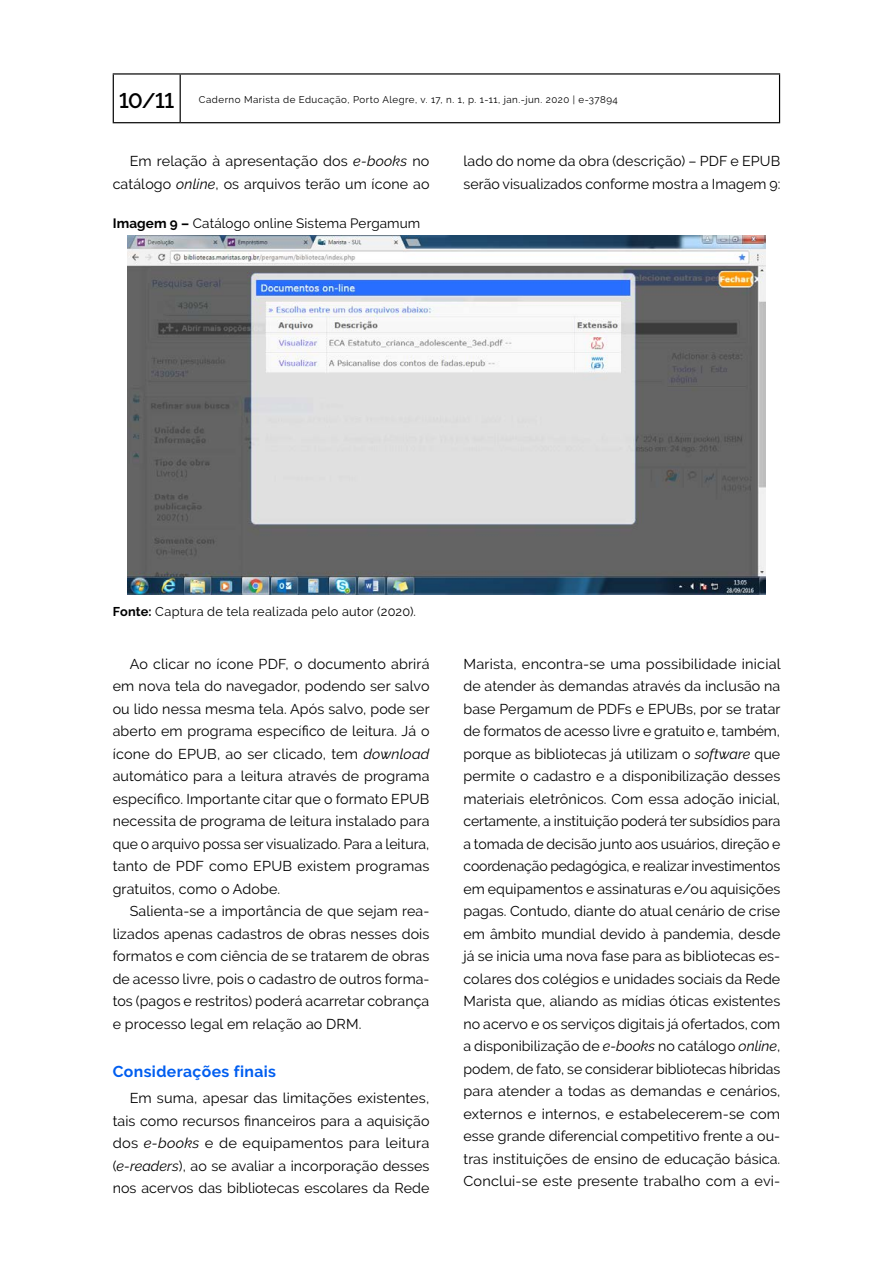
<style>
.page{position:relative;width:893px;height:1263px;background:#fff}
.page>*{position:absolute;margin:0;border:0;box-sizing:border-box;transform-origin:0 0}
.Subtitulo{font:700 15.75px "Raleway";letter-spacing:.025em;color:#005ef0}
.Miolo{font:14.25px/22.5px "Raleway";letter-spacing:.01em;color:#000;text-align:justify}
.Figura_transposta{font:13.5px "Raleway";letter-spacing:.01em;color:#000}
.Fonte-transposta{font:12.75px "Raleway";letter-spacing:.02em;color:#000}
.t1{font:9.75px "Raleway";letter-spacing:.05em;color:#000}
.s1{font-weight:600;font-size:21px}
.s2{font-style:italic}
.s3{font-weight:700}
</style>
<div class="page">
<hr style="left:180px;top:75px;width:1px;height:47px;background:#000">
<hr style="left:113px;top:73px;width:67px;height:2px;background:#000">
<hr style="left:113px;top:75px;width:1px;height:47px;background:#000">
<hr style="left:180px;top:73px;width:600px;height:2px;background:#000">
<hr style="left:779px;top:75px;width:1px;height:47px;background:#000">
<hr style="left:113px;top:122px;width:67px;height:1px;background:#000">
<hr style="left:180px;top:122px;width:600px;height:1px;background:#000">
<img style="left:128px;top:235px;width:637px;height:359px">
<p class="t1" style="left:119px;top:94px;width:500px"><span class="s1">10/11</span> Caderno Marista de Educação, Porto Alegre, v. 17, n. 1, p. 1-11, jan.-jun. 2020 | e-37894</p>
<p class="Miolo" style="left:113px;top:150px;width:318px;text-align:right">Em relação à apresentação dos <span class="s2">e-books</span> no catálogo <span class="s2">online</span>, os arquivos terão um ícone ao</p>
<p class="Miolo" style="left:463px;top:150px;width:318px">lado do nome da obra (descrição) – PDF e EPUB serão visualizados conforme mostra a Imagem 9:</p>
<p class="Figura_transposta" style="left:113px;top:216px;width:309px"><span class="s3">Imagem 9 –</span> Catálogo online Sistema Pergamum</p>
<p class="Fonte-transposta" style="left:113px;top:604px;width:305px"><span class="s3">Fonte:</span> Captura de tela realizada pelo autor (2020).</p>
<p class="Miolo" style="left:113px;top:652px;width:319px;text-indent:17px">Ao clicar no ícone PDF, o documento abrirá em nova tela do navegador, podendo ser salvo ou lido nessa mesma tela. Após salvo, pode ser aberto em programa específico de leitura. Já o ícone do EPUB, ao ser clicado, tem <span class="s2">download </span>automático para a leitura através de programa específico. Importante citar que o formato EPUB necessita de programa de leitura instalado para que o arquivo possa ser visualizado. Para a leitura, tanto de PDF como EPUB existem programas gratuitos, como o Adobe.</p>
<p class="Miolo" style="left:113px;top:900px;width:318px;text-indent:17px">Salienta-se a importância de que sejam rea&shy;lizados apenas cadastros de obras nesses dois formatos e com ciência de se tratarem de obras de acesso livre, pois o cadastro de outros forma&shy;tos (pagos e restritos) poderá acarretar cobrança e processo legal em relação ao DRM.</p>
<p class="Subtitulo" style="left:113px;top:1062px;width:165px">Considerações finais</p>
<p class="Miolo" style="left:113px;top:1087px;width:318px;text-indent:17px">Em suma, apesar das limitações existentes, tais como recursos financeiros para a aquisição dos <span class="s2">e-books</span> e de equipamentos para leitura (<span class="s2">e-readers</span>), ao se avaliar a incorporação desses nos acervos das bibliotecas escolares da Rede</p>
<p class="Miolo" style="left:463px;top:652px;width:319px">Marista, encontra-se uma possibilidade inicial de atender às demandas através da inclusão na base Pergamum de PDFs e EPUBs, por se tratar de formatos de acesso livre e gratuito e, também, porque as bibliotecas já utilizam o <span class="s2">software</span> que permite o cadastro e a disponibilização desses materiais eletrônicos. Com essa adoção inicial, certamente, a instituição poderá ter subsídios para a tomada de decisão junto aos usuários, direção e coordenação pedagógica, e realizar investimentos em equipamentos e assinaturas e/ou aquisições pagas. Contudo, diante do atual cenário de crise em âmbito mundial devido à pandemia, desde já se inicia uma nova fase para as bibliotecas es&shy;colares dos colégios e unidades sociais da Rede Marista que, aliando as mídias óticas existentes no acervo e os serviços digitais já ofertados, com a disponibilização de <span class="s2">e-books</span> no catálogo <span class="s2">online</span>, podem, de fato, se considerar bibliotecas híbridas para atender a todas as demandas e cenários, externos e internos, e estabelecerem-se com esse grande diferencial competitivo frente a ou&shy;tras instituições de ensino de educação básica.<br>Conclui-se este presente trabalho com a evi-</p>
</div>
